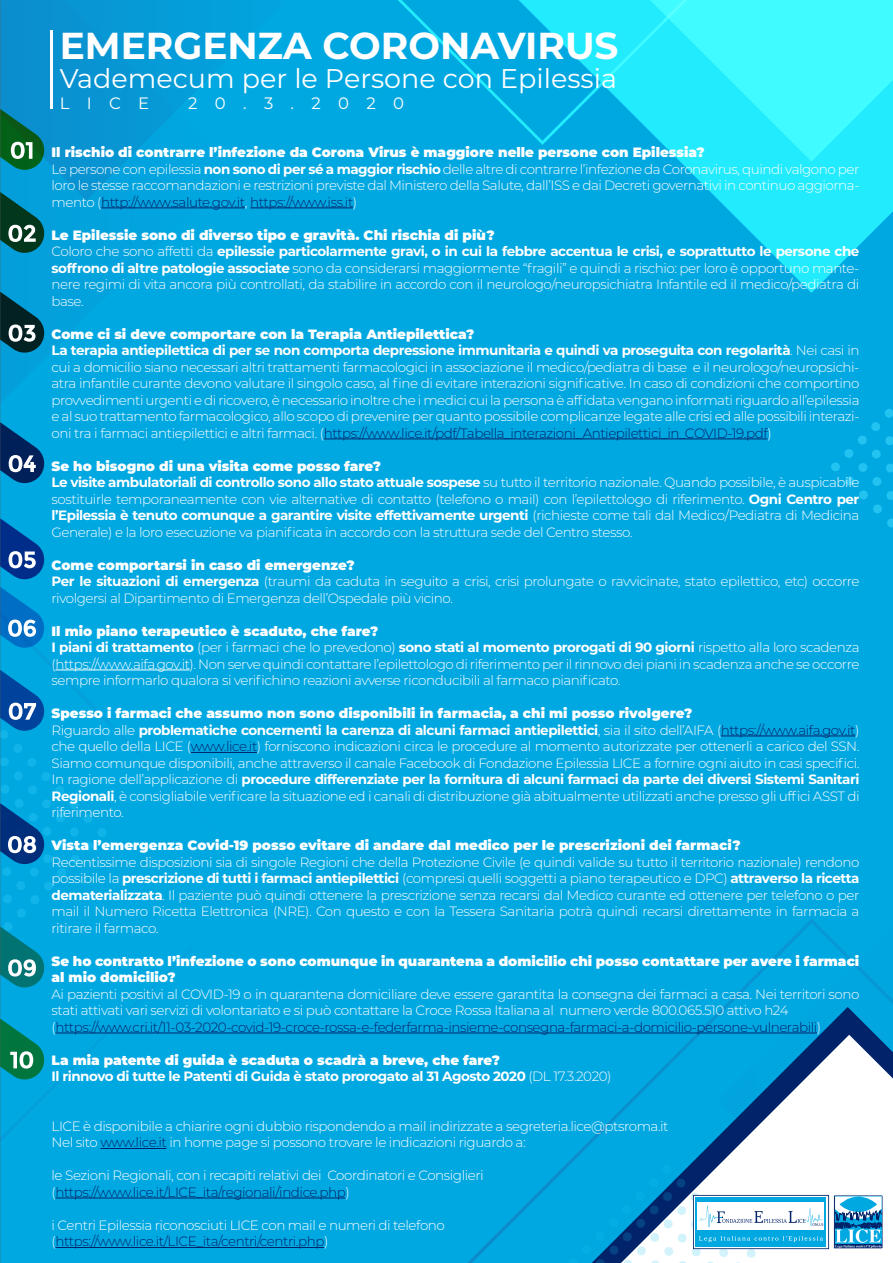
<style>
.page{position:relative;width:893px;height:1263px;background:#00a8e2}
.page>*{position:absolute;margin:0;border:0;box-sizing:border-box;transform-origin:0 0}
.t1{font:700 37.5px "Montserrat";color:#fff}
.t2{font:27px "Montserrat";color:#fff}
.t3{font:16.5px "Montserrat";letter-spacing:1.05em;color:#fff}
.t4{font:300 13.5px/16.5px "Montserrat";letter-spacing:-.035em;color:#fff}
.t5{font:900 13.5px/16.5px "Montserrat";color:#fff}
.t6{font:700 13.5px/16.5px "Montserrat";letter-spacing:-.035em;color:#fff}
.s1{font-weight:900}
.s2{font-weight:700}
.s3{color:#002369}
.s4{font-weight:300}
</style>
<div class="page">
<svg style="left:681px;top:162px;width:211px;height:131px;fill:#22ebfe"></svg>
<svg style="left:0;top:1px;width:141px;height:199px"></svg>
<svg style="left:136px;top:1px;width:402px;height:144px"></svg>
<svg style="left:538px;top:1px;width:354px;height:161px"></svg>
<svg style="left:831px;top:409px;width:61px;height:119px"></svg>
<svg style="left:359px;top:919px;width:533px;height:116px"></svg>
<svg style="left:468px;top:1035px;width:424px;height:228px"></svg>
<svg style="left:542px;top:1164px;width:340px;height:99px"></svg>
<hr style="left:51px;top:31px;width:2px;height:78px;background:#fff">
<hr style="left:101px;top:208px;width:144px;height:1px;background:#002369">
<hr style="left:250px;top:208px;width:103px;height:1px;background:#002369">
<hr style="left:324px;top:439px;width:444px;height:1px;background:#002369">
<hr style="left:55px;top:670px;width:135px;height:1px;background:#fff">
<hr style="left:721px;top:736px;width:134px;height:1px;background:#002369">
<hr style="left:191px;top:752px;width:66px;height:1px;background:#002369">
<hr style="left:55px;top:1033px;width:762px;height:1px;background:#002369">
<hr style="left:100px;top:1148px;width:67px;height:1px;background:#002369">
<hr style="left:55px;top:1198px;width:290px;height:1px;background:#002369">
<hr style="left:55px;top:1247px;width:269px;height:1px;background:#002369">
<svg style="left:0;top:107px;width:44px;height:63px"></svg>
<svg style="left:0;top:190px;width:44px;height:63px"></svg>
<svg style="left:0;top:289px;width:44px;height:64px"></svg>
<svg style="left:0;top:420px;width:44px;height:63px"></svg>
<svg style="left:0;top:516px;width:44px;height:132px"></svg>
<svg style="left:0;top:667px;width:106px;height:320px"></svg>
<svg style="left:0;top:1016px;width:44px;height:63px"></svg>
<hr style="left:892px;top:0;width:1px;height:1263px;background:#606160">
<hr style="left:0;top:0;width:893px;height:1px;background:#606160">
<h1 class="t1" style="left:60px;top:19px;width:560px">EMERGENZA CORONAVIRUS</h1>
<h2 class="t2" style="left:60px;top:60px;width:559px">Vademecum per le Persone con Epilessia</h2>
<p class="t3" style="left:60px;top:92px;width:91px">LICE</p>
<p class="t3" style="left:188px;top:92px;width:217px">20.3.2020</p>
<p class="t4" style="left:52px;top:144px;width:809px"><span class="s1">Il rischio di contrarre l’infezione da Corona Virus è maggiore nelle persone con Epilessia?<br></span>Le persone con epilessia <span class="s2">non sono di per sé a maggior rischio</span> delle altre di contrarre l’infezione da Coronavirus, quindi valgono per loro le stesse raccomandazioni e restrizioni previste dal Ministero della Salute, dall’ISS e dai Decreti governativi in continuo aggiorna&shy;mento (<span class="s3">http://www.salute.gov.it</span>, <span class="s3">https://www.iss.it</span>)</p>
<p class="t4" style="left:52px;top:226px;width:809px"><span class="s1">Le Epilessie sono di diverso tipo e gravità. Chi rischia di più?<br></span>Coloro che sono affetti da <span class="s2">epilessie particolarmente gravi, o in cui la febbre accentua le crisi, e soprattutto le persone che soffrono di altre patologie associate</span> sono da considerarsi maggiormente “fragili” e quindi a rischio: per loro è opportuno mante&shy;nere regimi di vita ancora più controllati, da stabilire in accordo con il neurologo/neuropsichiatra Infantile ed il medico/pediatra di base.</p>
<p class="t4" style="left:52px;top:325px;width:809px"><span class="s1">Come ci si deve comportare con la Terapia Antiepilettica?<br></span><span class="s2">La terapia antiepilettica di per se non comporta depressione immunitaria e quindi va proseguita con regolarità</span>. Nei casi in cui a domicilio siano necessari altri trattamenti farmacologici in associazione il medico/pediatra di base e il neurologo/neuropsichi&shy;atra infantile curante devono valutare il singolo caso, al fine di evitare interazioni significative. In caso di condizioni che comportino provvedimenti urgenti e di ricovero, è necessario inoltre che i medici cui la persona è affidata vengano informati riguardo all’epilessia e al suo trattamento farmacologico, allo scopo di prevenire per quanto possibile complicanze legate alle crisi ed alle possibili interazi&shy;oni tra i farmaci antiepilettici e altri farmaci. (<span class="s3">https://www.lice.it/pdf/Tabella_interazioni_Antiepilettici_in_COVID-19.pdf</span>)</p>
<p class="t4" style="left:52px;top:457px;width:809px"><span class="s1">Se ho bisogno di una visita come posso fare?<br></span><span class="s2">Le visite ambulatoriali di controllo sono allo stato attuale sospese</span> su tutto il territorio nazionale. Quando possibile, è auspicabile sostituirle temporaneamente con vie alternative di contatto (telefono o mail) con l’epilettologo di riferimento. <span class="s2">Ogni Centro per l’Epilessia è tenuto comunque a garantire visite effettivamente urgenti</span> (richieste come tali dal Medico/Pediatra di Medicina Generale) e la loro esecuzione va pianificata in accordo con la struttura sede del Centro stesso.</p>
<p class="t4" style="left:52px;top:556px;width:809px"><span class="s1">Come comportarsi in caso di emergenze?<br></span><span class="s2">Per le situazioni di emergenza</span> (traumi da caduta in seguito a crisi, crisi prolungate o ravvicinate, stato epilettico, etc) occorre rivolgersi al Dipartimento di Emergenza dell’Ospedale più vicino.</p>
<p class="t4" style="left:52px;top:622px;width:809px"><span class="s1">Il mio piano terapeutico è scaduto, che fare?<br></span><span class="s2">I piani di trattamento</span> (per i farmaci che lo prevedono) <span class="s2">sono stati al momento prorogati di 90 giorni</span> rispetto alla loro scadenza (https://www.aifa.gov.it). Non serve quindi contattare l’epilettologo di riferimento per il rinnovo dei piani in scadenza anche se occorre sempre informarlo qualora si verifichino reazioni avverse riconducibili al farmaco pianificato.</p>
<p class="t4" style="left:52px;top:705px;width:809px"><span class="s1">Spesso i farmaci che assumo non sono disponibili in farmacia, a chi mi posso rivolgere?<br></span>Riguardo alle <span class="s2">problematiche concernenti la carenza di alcuni farmaci antiepilettici</span>, sia il sito dell’AIFA (<span class="s3">https://www.aifa.gov.it</span>) che quello della LICE (<span class="s3">www.lice.it</span>) forniscono indicazioni circa le procedure al momento autorizzate per ottenerli a carico del SSN.<br>Siamo comunque disponibili, anche attraverso il canale Facebook di Fondazione Epilessia LICE a fornire ogni aiuto in casi specifici.<br>In ragione dell’applicazione di <span class="s2">procedure differenziate per la fornitura di alcuni farmaci da parte dei diversi Sistemi Sanitari Regionali</span>, è consigliabile verificare la situazione ed i canali di distribuzione già abitualmente utilizzati anche presso gli uffici ASST di riferimento.</p>
<p class="t5" style="left:52px;top:836px;width:690px">Vista l’emergenza Covid-19 posso evitare di andare dal medico per le prescrizioni dei farmaci?</p>
<p class="t4" style="left:52px;top:853px;width:809px;text-align:justify">Recentissime disposizioni sia di singole Regioni che della Protezione Civile (e quindi valide su tutto il territorio nazionale) rendono possibile la <span class="s2">prescrizione di tutti i farmaci antiepilettici</span> (compresi quelli soggetti a piano terapeutico e DPC) <span class="s2">attraverso la ricetta dematerializzata</span>. Il paziente può quindi ottenere la prescrizione senza recarsi dal Medico curante ed ottenere per telefono o per mail il Numero Ricetta Elettronica (NRE). Con questo e con la Tessera Sanitaria potrà quindi recarsi direttamente in farmacia a ritirare il farmaco.</p>
<p class="t5" style="left:52px;top:952px;width:809px">Se ho contratto l’infezione o sono comunque in quarantena a domicilio chi posso contattare per avere i farmaci al mio domicilio?</p>
<p class="t4" style="left:52px;top:985px;width:809px">Ai pazienti positivi al COVID-19 o in quarantena domiciliare deve essere garantita la consegna dei farmaci a casa. Nei territori sono stati attivati vari servizi di volontariato e si può contattare la Croce Rossa Italiana al numero verde 800.065.510 attivo h24 (<span class="s3">https://www.cri.it/11-03-2020-covid-19-croce-rossa-e-federfarma-insieme-consegna-farmaci-a-domicilio-persone-vulnerabili</span>)</p>
<p class="t6" style="left:52px;top:1051px;width:561px"><span class="s1">La mia patente di guida è scaduta o scadrà a breve, che fare?<br></span>Il rinnovo di tutte le Patenti di Guida è stato prorogato al 31 Agosto 2020 <span class="s4">(DL 17.3.2020)</span></p>
<p class="t4" style="left:52px;top:1117px;width:619px">LICE è disponibile a chiarire ogni dubbio rispondendo a mail indirizzate a segreteria.lice@ptsroma.it<br>Nel sito <span class="s3">www.lice.it</span> in home page si possono trovare le indicazioni riguardo a:</p>
<p class="t4" style="left:52px;top:1167px;width:434px">le Sezioni Regionali, con i recapiti relativi dei Coordinatori e Consiglieri (<span class="s3">https://www.lice.it/LICE_ita/regionali/indice.php</span>)</p>
<p class="t4" style="left:52px;top:1216px;width:395px">i Centri Epilessia riconosciuti LICE con mail e numeri di telefono (<span class="s3">https://www.lice.it/LICE_ita/centri/centri.php</span>)</p>
</div>
